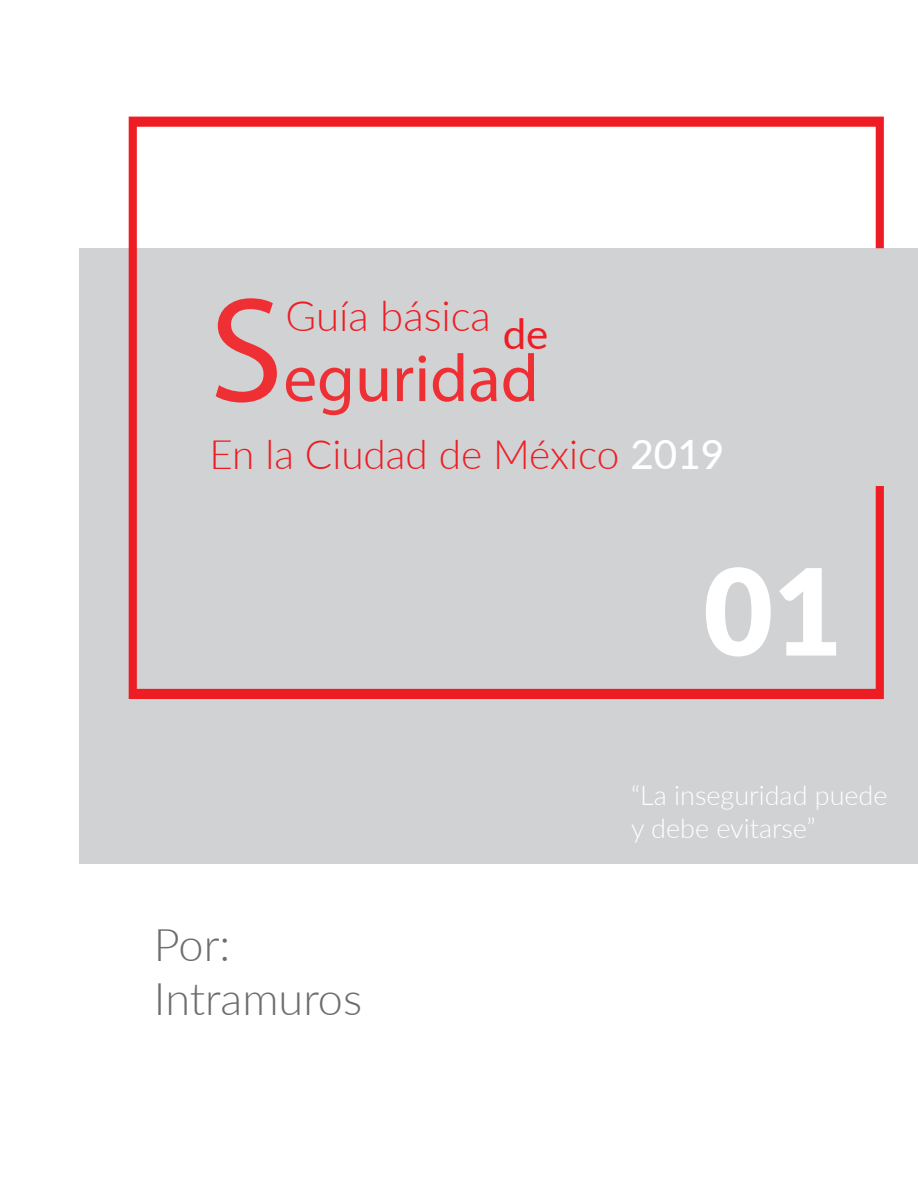
<style>
.page{position:relative;width:918px;height:1188px;background:#fff}
.page>*{position:absolute;margin:0;border:0;box-sizing:border-box;transform-origin:0 0}
.t1{font:150px "Myriad Pro";color:#ee3034}
.t2{font:67.5px "Myriad Pro";color:#ee3034}
.t3{font:300 45px/54px "Lato";color:#6c6d70}
.t4{font:300 42px "Lato";color:#ee1d23}
.t5{font:300 40.5px "Lato";color:#ee1d23}
.t6{font:300 27px/32.4px "Lato";color:#fff}
.s1{font-weight:400}
.s2{font-weight:500;color:#fff}
</style>
<div class="page">
<div style="left:80px;top:248px;width:838px;height:616px;background:#d1d2d4"></div>
<svg style="left:129px;top:117px;width:755px;height:582px"></svg>
<h1 class="t1" style="left:209px;top:258px;width:75px">S</h1>
<h3 class="t4" style="left:286px;top:286px;width:264px">Guía básica <span class="s1">de</span></h3>
<h2 class="t2" style="left:283px;top:337px;width:257px">eguridad</h2>
<h3 class="t5" style="left:209px;top:426px;width:517px">En la Ciudad de México <span class="s2">2019</span></h3>
<h3 class="t3" style="left:154px;top:916px;width:210px">Por:<br>Intramuros</h3>
<p class="t6" style="left:631px;top:778px;width:258px">“La inseguridad puede y debe evitarse”</p>
</div>
